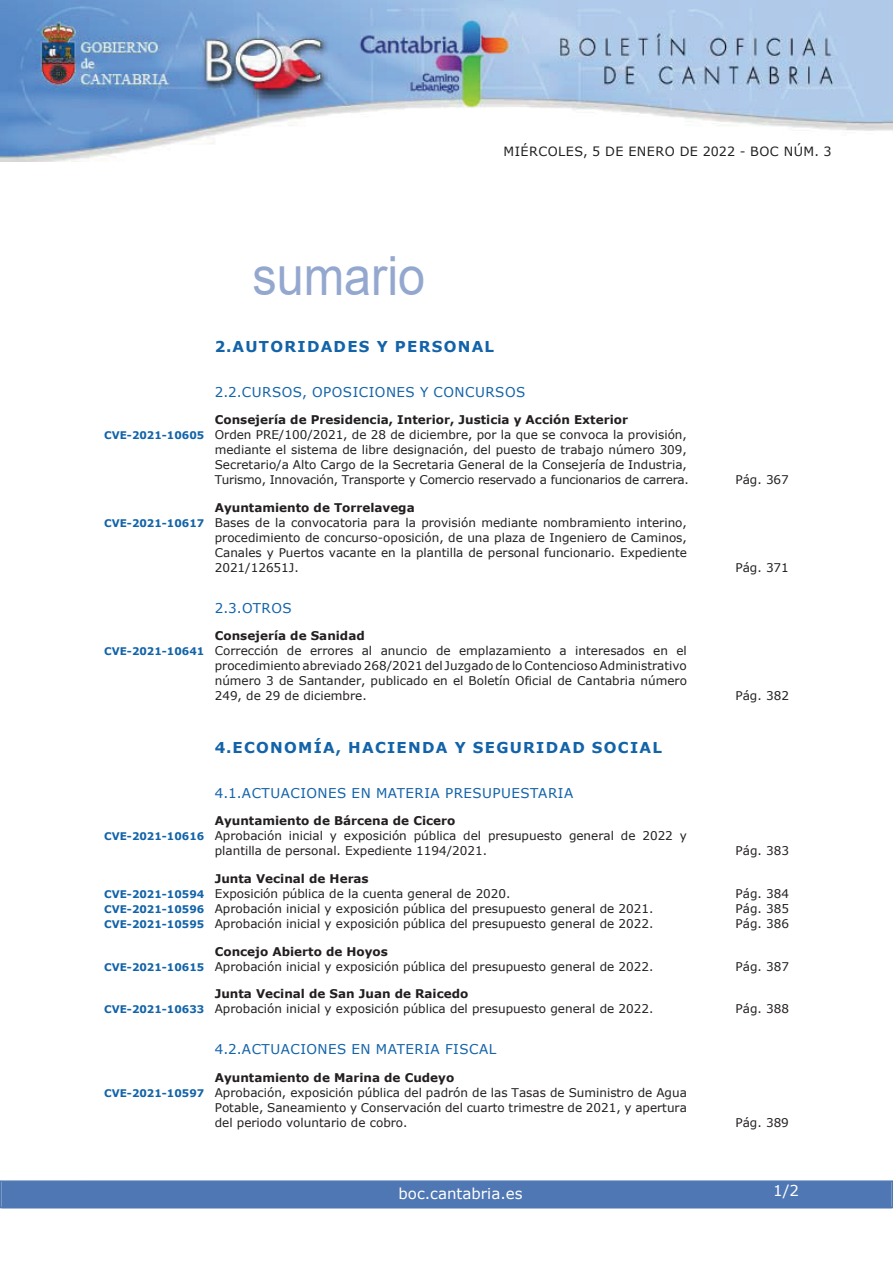
<style>
.page{position:relative;width:893px;height:1263px;background:#fff}
.page>*{position:absolute;margin:0;border:0;box-sizing:border-box;transform-origin:0 0}
.t1{font:54px "Arial";color:#94a8cf;scale:.9 1}
.t2{font:700 15px "Verdana";letter-spacing:.085em;color:#1263a9}
.t3{font:15px "Verdana";color:#fff}
.t4{font:13.5px "Verdana";letter-spacing:.035em;color:#1263a9}
.t5{font:12.75px "Verdana";letter-spacing:.035em;color:#231f20}
.t6{font:12px/15px "Verdana";color:#231f20}
.t7{font:700 12px "Verdana";color:#231f20}
.t8{font:12px "Verdana";letter-spacing:-.02em;color:#231f20}
.s1{font-weight:700;font-size:10.5px;color:#1263a9}
.s2{font-weight:700}
</style>
<div class="page">
<img style="left:0;top:0;width:893px;height:161px">
<div style="left:2px;top:1181px;width:889px;height:27px;background:#4f77b3"></div>
<div style="left:0;top:1180px;width:893px;height:28px;border:2px solid #4f77b3"></div>
<h1 class="t1" style="left:252px;top:246px;width:194px">sumario</h1>
<p class="t5" style="left:504px;top:143px;width:329px">MIÉRCOLES, 5 DE ENERO DE 2022 - BOC NÚM. 3</p>
<p class="t2" style="left:215px;top:337px;width:281px">2.AUTORIDADES Y PERSONAL</p>
<p class="t4" style="left:215px;top:383px;width:312px">2.2.CURSOS, OPOSICIONES Y CONCURSOS</p>
<p class="t7" style="left:215px;top:412px;width:415px">Consejería de Presidencia, Interior, Justicia y Acción Exterior</p>
<p class="t6" style="left:104px;top:427px;width:584px"><span class="s1">CVE-2021-10605</span> Orden PRE/100/2021, de 28 de diciembre, por la que se convoca la provisión,</p>
<p class="t6" style="left:215px;top:442px;width:474px">mediante el sistema de libre designación, del puesto de trabajo número 309,</p>
<p class="t6" style="left:215px;top:457px;width:474px">Secretario/a Alto Cargo de la Secretaria General de la Consejería de Industria,</p>
<p class="t8" style="left:215px;top:472px;width:476px">Turismo, Innovación, Transporte y Comercio reservado a funcionarios de carrera.</p>
<p class="t6" style="left:735px;top:472px;width:55px">Pág. 367</p>
<p class="t7" style="left:215px;top:500px;width:201px">Ayuntamiento de Torrelavega</p>
<p class="t6" style="left:104px;top:515px;width:584px"><span class="s1">CVE-2021-10617</span> Bases de la convocatoria para la provisión mediante nombramiento interino,</p>
<p class="t6" style="left:215px;top:530px;width:474px">procedimiento de concurso-oposición, de una plaza de Ingeniero de Caminos,</p>
<p class="t6" style="left:215px;top:545px;width:474px">Canales y Puertos vacante en la plantilla de personal funcionario. Expediente</p>
<p class="t6" style="left:215px;top:560px;width:85px">2021/12651J.</p>
<p class="t6" style="left:735px;top:560px;width:55px">Pág. 371</p>
<p class="t4" style="left:215px;top:599px;width:78px">2.3.OTROS</p>
<p class="t7" style="left:215px;top:628px;width:151px">Consejería de Sanidad</p>
<p class="t6" style="left:104px;top:643px;width:584px"><span class="s1">CVE-2021-10641</span> Corrección de errores al anuncio de emplazamiento a interesados en el</p>
<p class="t6" style="left:215px;top:658px;width:474px">procedimiento abreviado 268/2021 del Juzgado de lo Contencioso Administrativo</p>
<p class="t6" style="left:215px;top:673px;width:474px">número 3 de Santander, publicado en el Boletín Oficial de Cantabria número</p>
<p class="t6" style="left:215px;top:688px;width:153px">249, de 29 de diciembre.</p>
<p class="t6" style="left:735px;top:688px;width:55px">Pág. 382</p>
<p class="t2" style="left:215px;top:738px;width:449px">4.ECONOMÍA, HACIENDA Y SEGURIDAD SOCIAL</p>
<p class="t4" style="left:215px;top:784px;width:360px">4.1.ACTUACIONES EN MATERIA PRESUPUESTARIA</p>
<p class="t7" style="left:215px;top:813px;width:242px">Ayuntamiento de Bárcena de Cicero</p>
<p class="t6" style="left:104px;top:828px;width:584px"><span class="s1">CVE-2021-10616</span> Aprobación inicial y exposición pública del presupuesto general de 2022 y</p>
<p class="t6" style="left:215px;top:843px;width:274px">plantilla de personal. Expediente 1194/2021.</p>
<p class="t6" style="left:735px;top:843px;width:55px">Pág. 383</p>
<p class="t6" style="left:104px;top:871px;width:408px;text-indent:111px"><span class="s2">Junta Vecinal de Heras<br></span><span class="s1">CVE-2021-10594</span> Exposición pública de la cuenta general de 2020.</p>
<p class="t6" style="left:735px;top:886px;width:55px">Pág. 384</p>
<p class="t6" style="left:104px;top:901px;width:551px"><span class="s1">CVE-2021-10596</span> Aprobación inicial y exposición pública del presupuesto general de 2021.</p>
<p class="t6" style="left:735px;top:901px;width:55px">Pág. 385</p>
<p class="t6" style="left:104px;top:916px;width:551px"><span class="s1">CVE-2021-10595</span> Aprobación inicial y exposición pública del presupuesto general de 2022.</p>
<p class="t6" style="left:735px;top:916px;width:55px">Pág. 386</p>
<p class="t6" style="left:104px;top:943px;width:551px;text-indent:111px"><span class="s2">Concejo Abierto de Hoyos<br></span><span class="s1">CVE-2021-10615</span> Aprobación inicial y exposición pública del presupuesto general de 2022.</p>
<p class="t6" style="left:735px;top:958px;width:55px">Pág. 387</p>
<p class="t6" style="left:104px;top:986px;width:551px;text-indent:111px"><span class="s2">Junta Vecinal de San Juan de Raicedo<br></span><span class="s1">CVE-2021-10633</span> Aprobación inicial y exposición pública del presupuesto general de 2022.</p>
<p class="t6" style="left:735px;top:1001px;width:55px">Pág. 388</p>
<p class="t4" style="left:215px;top:1041px;width:283px">4.2.ACTUACIONES EN MATERIA FISCAL</p>
<p class="t7" style="left:215px;top:1070px;width:241px">Ayuntamiento de Marina de Cudeyo</p>
<p class="t6" style="left:104px;top:1085px;width:584px"><span class="s1">CVE-2021-10597</span> Aprobación, exposición pública del padrón de las Tasas de Suministro de Agua</p>
<p class="t6" style="left:215px;top:1100px;width:474px">Potable, Saneamiento y Conservación del cuarto trimestre de 2021, y apertura</p>
<p class="t6" style="left:215px;top:1114px;width:194px">del periodo voluntario de cobro.</p>
<p class="t6" style="left:735px;top:1114px;width:55px">Pág. 389</p>
<p class="t3" style="left:398px;top:1184px;width:126px">boc.cantabria.es</p>
<p class="t3" style="left:773px;top:1181px;width:27px">1/2</p>
</div>
